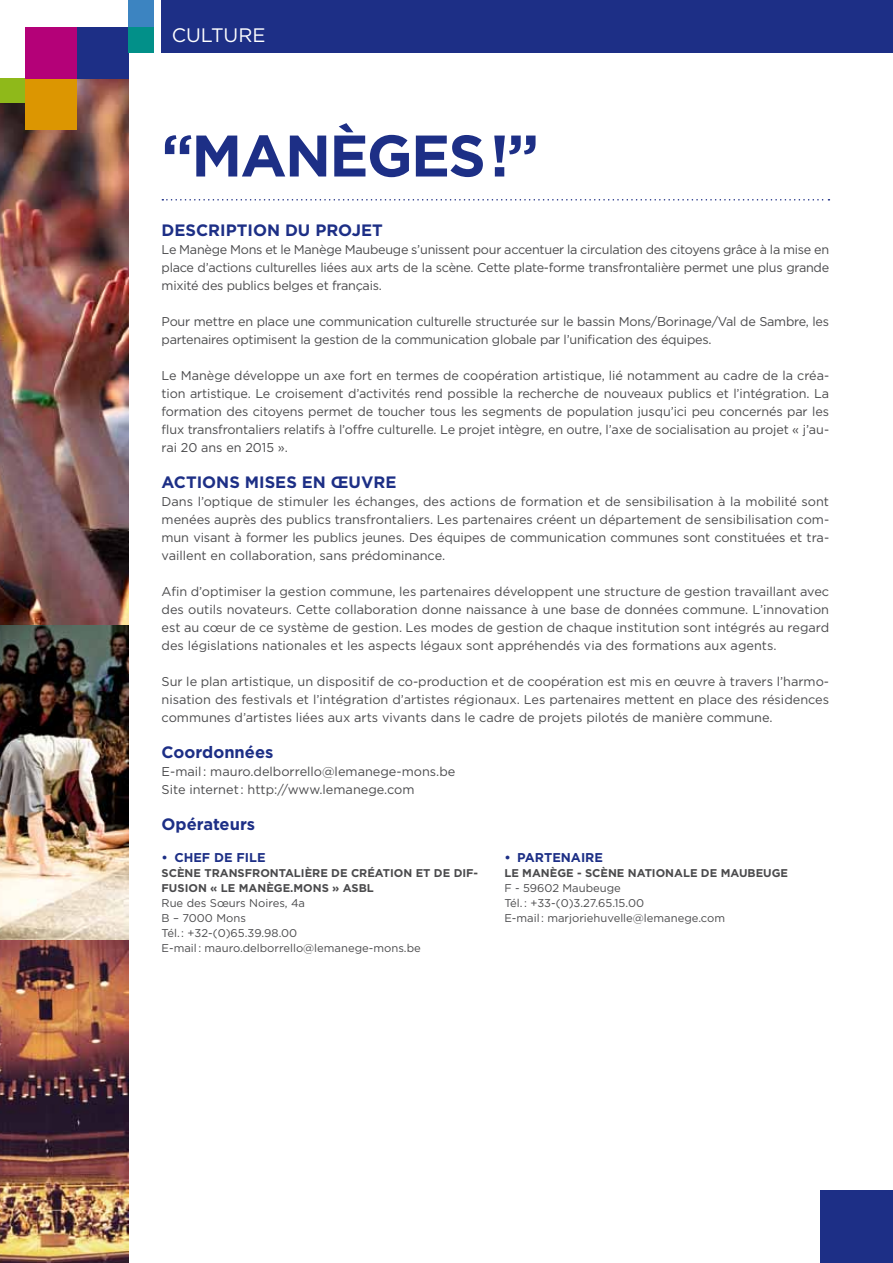
<style>
.page{position:relative;width:893px;height:1263px;background:#fff}
.page>*{position:absolute;margin:0;border:0;box-sizing:border-box;transform-origin:0 0}
.t1{font:700 58.5px "Gotham";letter-spacing:-.03em;color:#1d2f86}
.t2{font:19.5px "Gotham";color:#fff}
.t3{font:700 16.5px "Gotham";color:#1d2f86}
.t4{font:12.75px/18px "Gotham";letter-spacing:-.015em;color:#4b4b4d;text-align:justify}
.t5{font:700 12.75px "Gotham";color:#1d2f86}
.t6{font:11.25px/15px "Gotham";color:#4b4b4d}
.t7{font:700 11.25px/15px "Gotham";color:#4b4b4d}
</style>
<div class="page">
<img style="left:0;top:78px;width:128px;height:1185px">
<div style="left:0;top:78px;width:26px;height:25px;background:#8fb91a"></div>
<div style="left:26px;top:78px;width:51px;height:52px;background:#dc9601"></div>
<div style="left:26px;top:27px;width:51px;height:51px;background:#b40178"></div>
<div style="left:77px;top:27px;width:51px;height:51px;background:#1d2f86"></div>
<div style="left:128px;top:0;width:26px;height:27px;background:#3c84c1"></div>
<div style="left:128px;top:27px;width:26px;height:26px;background:#029089"></div>
<div style="left:821px;top:1191px;width:72px;height:72px;background:#1d2f86"></div>
<div style="left:162px;top:0;width:731px;height:53px;background:#1d2f86"></div>
<svg style="left:162px;top:199px;width:667px;height:2px"></svg>
<h2 class="t2" style="left:172px;top:23px;width:95px">Culture</h2>
<h1 class="t1" style="left:162px;top:117px;width:379px">“MANÈGES !”</h1>
<p class="t3" style="left:162px;top:219px;width:223px">DESCRIPTION DU PROJET</p>
<p class="t4" style="left:162px;top:240px;width:669px">Le Manège Mons et le Manège Maubeuge s’unissent pour accentuer la circulation des citoyens grâce à la mise en place d’actions culturelles liées aux arts de la scène. Cette plate-forme transfrontalière permet une plus grande mixité des publics belges et français.</p>
<p class="t4" style="left:162px;top:312px;width:669px">Pour mettre en place une communication culturelle structurée sur le bassin Mons/Borinage/Val de Sambre, les partenaires optimisent la gestion de la communication globale par l’unification des équipes.</p>
<p class="t4" style="left:162px;top:366px;width:669px">Le Manège développe un axe fort en termes de coopération artistique, lié notamment au cadre de la créa&shy;tion artistique. Le croisement d’activités rend possible la recherche de nouveaux publics et l’intégration. La formation des citoyens permet de toucher tous les segments de population jusqu’ici peu concernés par les flux transfrontaliers relatifs à l’offre culturelle. Le projet intègre, en outre, l’axe de socialisation au projet « j’au&shy;rai 20 ans en 2015 ».</p>
<p class="t3" style="left:162px;top:471px;width:236px">ACTIONS M ISES EN ŒUVRE</p>
<p class="t4" style="left:162px;top:492px;width:669px">Dans l’optique de stimuler les échanges, des actions de formation et de sensibilisation à la mobilité sont menées auprès des publics transfrontaliers. Les partenaires créent un département de sensibilisation com&shy;mun visant à former les publics jeunes. Des équipes de communication communes sont constituées et tra&shy;vaillent en collaboration, sans prédominance.</p>
<p class="t4" style="left:162px;top:582px;width:669px">Afin d’optimiser la gestion commune, les partenaires développent une structure de gestion travaillant avec des outils novateurs. Cette collaboration donne naissance à une base de données commune. L’innovation est au cœur de ce système de gestion. Les modes de gestion de chaque institution sont intégrés au regard des législations nationales et les aspects légaux sont appréhendés via des formations aux agents.</p>
<p class="t4" style="left:162px;top:672px;width:669px">Sur le plan artistique, un dispositif de co-production et de coopération est mis en œuvre à travers l’harmo&shy;nisation des festivals et l’intégration d’artistes régionaux. Les partenaires mettent en place des résidences communes d’artistes liées aux arts vivants dans le cadre de projets pilotés de manière commune.</p>
<p class="t3" style="left:162px;top:741px;width:113px">COORDONNÉES</p>
<p class="t4" style="left:162px;top:762px;width:295px">E-mail : mauro.delborrello@lemanege-mons.be<br>Site internet : http://www.lemanege.com</p>
<p class="t3" style="left:162px;top:813px;width:95px">OPÉRATEURS</p>
<p class="t5" style="left:162px;top:849px;width:106px">• CHEF DE FILE</p>
<p class="t7" style="left:162px;top:865px;width:318px">SCÈNE TRANSFRONTALIÈRE DE CRÉATION ET DE DIF-<br>FUSION « LE MANÈGE.MONS » ASBL</p>
<p class="t6" style="left:162px;top:895px;width:261px">Rue des Sœurs Noires, 4a<br>B – 7000 Mons<br>Tél. : +32-(0)65.39.98.00<br>E-mail : mauro.delborrello@lemanege-mons.be</p>
<p class="t5" style="left:504px;top:849px;width:100px">• PARTENAIRE</p>
<p class="t7" style="left:504px;top:865px;width:285px">LE MANÈGE - SCÈNE NATIONALE DE MAUBEUGE</p>
<p class="t6" style="left:504px;top:880px;width:222px">F - 59602 Maubeuge<br>Tél. : +33-(0)3.27.65.15.00<br>E-mail : marjoriehuvelle@lemanege.com</p>
</div>
